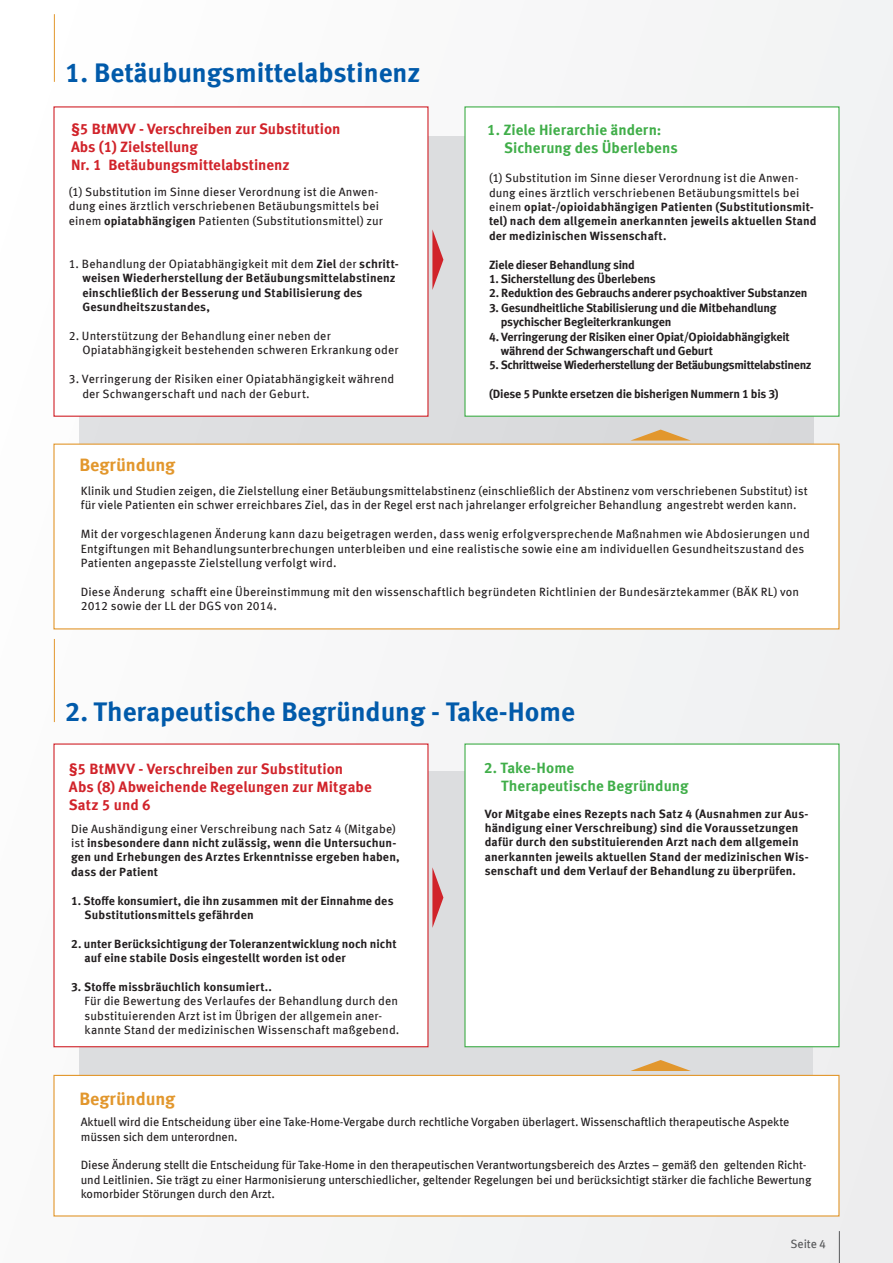
<style>
.page{position:relative;width:893px;height:1263px;background:#fff}
.page>*{position:absolute;margin:0;border:0;box-sizing:border-box;transform-origin:0 0}
.t1{font:700 27px "Meta OFC";color:#015aaa}
.t2{font:700 18px "Meta OFC";letter-spacing:-.005em;color:#e2972d}
.t3{font:700 15px/18px "Meta OFC";color:#d1232a}
.t4{font:700 15px/18px "Meta OFC";color:#40ae49}
.t5{font:12px/14.4px "Meta OFC";letter-spacing:.005em;color:#231f20}
.t6{font:700 12px/14.4px "Meta OFC";letter-spacing:.01em;color:#231f20}
.t7{font:700 12px/14.4px "Meta OFC";letter-spacing:-.02em;color:#231f20}
.t8{font:700 12px "Meta OFC";letter-spacing:-.03em;color:#231f20}
.t9{font:12px "Meta OFC";letter-spacing:-.005em;color:#57585a}
.s1{font-weight:400}
.s2{font-weight:700}
</style>
<div class="page">
<div style="left:53px;top:0;width:840px;height:1263px;background:#f4f5f5"></div>
<div style="left:80px;top:137px;width:733px;height:355px;background:#dcdddf"></div>
<div style="left:464px;top:106px;width:375px;height:311px;background:#fff"></div>
<div style="left:53px;top:444px;width:786px;height:185px;background:#fff"></div>
<div style="left:80px;top:771px;width:733px;height:355px;background:#dcdddf"></div>
<div style="left:53px;top:106px;width:376px;height:311px;background:#fff"></div>
<div style="left:464px;top:743px;width:375px;height:304px;background:#fff"></div>
<div style="left:53px;top:743px;width:376px;height:304px;background:#fff"></div>
<div style="left:53px;top:1075px;width:786px;height:141px;background:#fff;border:1px solid #e2972d"></div>
<hr style="left:54px;top:14px;width:1px;height:68px;background:#e2972d">
<hr style="left:54px;top:639px;width:1px;height:83px;background:#e2972d">
<hr style="left:839px;top:1231px;width:1px;height:32px;background:#57585a">
<svg style="left:630px;top:1060px;width:61px;height:11px"></svg>
<svg style="left:632px;top:430px;width:57px;height:10px"></svg>
<svg style="left:432px;top:229px;width:11px;height:61px"></svg>
<svg style="left:432px;top:867px;width:11px;height:61px"></svg>
<h1 class="t1" style="left:65px;top:55px;width:357px">1. Betäubungsmittelabstinenz</h1>
<p class="t3" style="left:71px;top:120px;width:271px">§5 BtMVV - Verschreiben zur Substitution<br>Abs (1) Zielstellung<br>Nr. 1 Betäubungsmittelabstinenz</p>
<p class="t4" style="left:504px;top:121px;width:175px;text-indent:-17px">1. Ziele Hierarchie ändern:<br>Sicherung des Überlebens</p>
<p class="t6" style="left:489px;top:171px;width:329px"><span class="s1">(1) Substitution im Sinne dieser Verordnung ist die Anwen&shy;dung eines ärztlich verschriebenen Betäubungsmittels bei einem</span> opiat-/opioidabhängigen Patienten (Substitutionsmit&shy;tel) nach dem allgemein anerkannten jeweils aktuellen Stand der medizinischen Wissenschaft.</p>
<p class="t7" style="left:489px;top:257px;width:147px">Ziele dieser Behandlung sind</p>
<p class="t7" style="left:489px;top:272px;width:168px">1. Sicherstellung des Überlebens</p>
<p class="t7" style="left:489px;top:286px;width:320px">2. Reduktion des Gebrauchs anderer psychoaktiver Substanzen</p>
<p class="t7" style="left:501px;top:300px;width:277px;text-indent:-12px">3. Gesundheitliche Stabilisierung und die Mitbehandlung psychischer Begleiterkrankungen</p>
<p class="t7" style="left:501px;top:329px;width:291px;text-indent:-12px">4. Verringerung der Risiken einer Opiat/Opioidabhängigkeit während der Schwangerschaft und Geburt</p>
<p class="t8" style="left:489px;top:358px;width:324px">5. Schrittweise Wiederherstellung der Betäubungsmittelabstinenz</p>
<p class="t7" style="left:489px;top:387px;width:291px">(Diese 5 Punkte ersetzen die bisherigen Nummern 1 bis 3)</p>
<p class="t5" style="left:69px;top:185px;width:316px">(1) Substitution im Sinne dieser Verordnung ist die Anwen&shy;dung eines ärztlich verschriebenen Betäubungsmittels bei einem <span class="s2">opiatabhängigen</span> Patienten (Substitutionsmittel) zur</p>
<p class="t6" style="left:82px;top:257px;width:318px;text-indent:-14px"><span class="s1">1. Behandlung der Opiatabhängigkeit mit dem</span> Ziel <span class="s1">der</span> schritt&shy;weisen Wiederherstellung der Betäubungsmittelabstinenz einschließlich der Besserung und Stabilisierung des Gesundheitszustandes,</p>
<p class="t5" style="left:82px;top:329px;width:318px;text-indent:-14px">2. Unterstützung der Behandlung einer neben der<br>Opiatabhängigkeit bestehenden schweren Erkrankung oder</p>
<p class="t5" style="left:82px;top:372px;width:313px;text-indent:-14px">3. Verringerung der Risiken einer Opiatabhängigkeit während der Schwangerschaft und nach der Geburt.</p>
<h2 class="t2" style="left:80px;top:453px;width:97px">Begründung</h2>
<p class="t5" style="left:81px;top:484px;width:728px">Klinik und Studien zeigen, die Zielstellung einer Betäubungsmittelabstinenz (einschließlich der Abstinenz vom verschriebenen Substitut) ist für viele Patienten ein schwer erreichbares Ziel, das in der Regel erst nach jahrelanger erfolgreicher Behandlung angestrebt werden kann.</p>
<p class="t5" style="left:81px;top:527px;width:731px">Mit der vorgeschlagenen Änderung kann dazu beigetragen werden, dass wenig erfolgversprechende Maßnahmen wie Abdosierungen und<br>Entgiftungen mit Behandlungsunterbrechungen unterbleiben und eine realistische sowie eine am individuellen Gesundheitszustand des<br>Patienten angepasste Zielstellung verfolgt wird.</p>
<p class="t5" style="left:81px;top:584px;width:720px">Diese Änderung schafft eine Übereinstimmung mit den wissenschaftlich begründeten Richtlinien der Bundesärztekammer (BÄK RL) von<br>2012 sowie der LL der DGS von 2014.</p>
<h1 class="t1" style="left:65px;top:694px;width:512px">2. Therapeutische Begründung - Take-Home</h1>
<p class="t3" style="left:69px;top:760px;width:304px">§5 BtMVV - Verschreiben zur Substitution<br>Abs (8) Abweichende Regelungen zur Mitgabe<br>Satz 5 und 6</p>
<p class="t4" style="left:501px;top:759px;width:189px;text-indent:-17px">2. Take-Home<br>Therapeutische Begründung</p>
<p class="t6" style="left:485px;top:806px;width:325px">Vor Mitgabe eines Rezepts nach Satz 4 (Ausnahmen zur Aus&shy;händigung einer Verschreibung) sind die Voraussetzungen dafür durch den substituierenden Arzt nach dem allgemein anerkannten jeweils aktuellen Stand der medizinischen Wis&shy;senschaft und dem Verlauf der Behandlung zu überprüfen.</p>
<p class="t6" style="left:71px;top:821px;width:330px"><span class="s1">Die Aushändigung einer Verschreibung nach Satz 4 (Mitgabe) ist</span> insbesondere dann nicht zulässig, wenn die Untersuchun&shy;gen und Erhebungen des Arztes Erkenntnisse ergeben haben, dass der Patient</p>
<p class="t6" style="left:85px;top:893px;width:311px;text-indent:-14px">1. Stoffe konsumiert, die ihn zusammen mit der Einnahme des<br>Substitutionsmittels gefährden</p>
<p class="t6" style="left:85px;top:936px;width:314px;text-indent:-14px">2. unter Berücksichtigung der Toleranzentwicklung noch nicht auf eine stabile Dosis eingestellt worden ist oder</p>
<p class="t6" style="left:71px;top:980px;width:202px">3. Stoffe missbräuchlich konsumiert..</p>
<p class="t5" style="left:85px;top:994px;width:316px">Für die Bewertung des Verlaufes der Behandlung durch den substituierenden Arzt ist im Übrigen der allgemein aner&shy;kannte Stand der medizinischen Wissenschaft maßgebend.</p>
<h2 class="t2" style="left:80px;top:1087px;width:97px">Begründung</h2>
<p class="t5" style="left:81px;top:1115px;width:710px">Aktuell wird die Entscheidung über eine Take-Home-Vergabe durch rechtliche Vorgaben überlagert. Wissenschaftlich therapeutische Aspekte müssen sich dem unterordnen.</p>
<p class="t5" style="left:81px;top:1158px;width:732px">Diese Änderung stellt die Entscheidung für Take-Home in den therapeutischen Verantwortungsbereich des Arztes – gemäß den geltenden Richt&shy;und Leitlinien. Sie trägt zu einer Harmonisierung unterschiedlicher, geltender Regelungen bei und berücksichtigt stärker die fachliche Bewertung komorbider Störungen durch den Arzt.</p>
<p class="t9" style="left:790px;top:1236px;width:37px">Seite 4</p>
</div>
